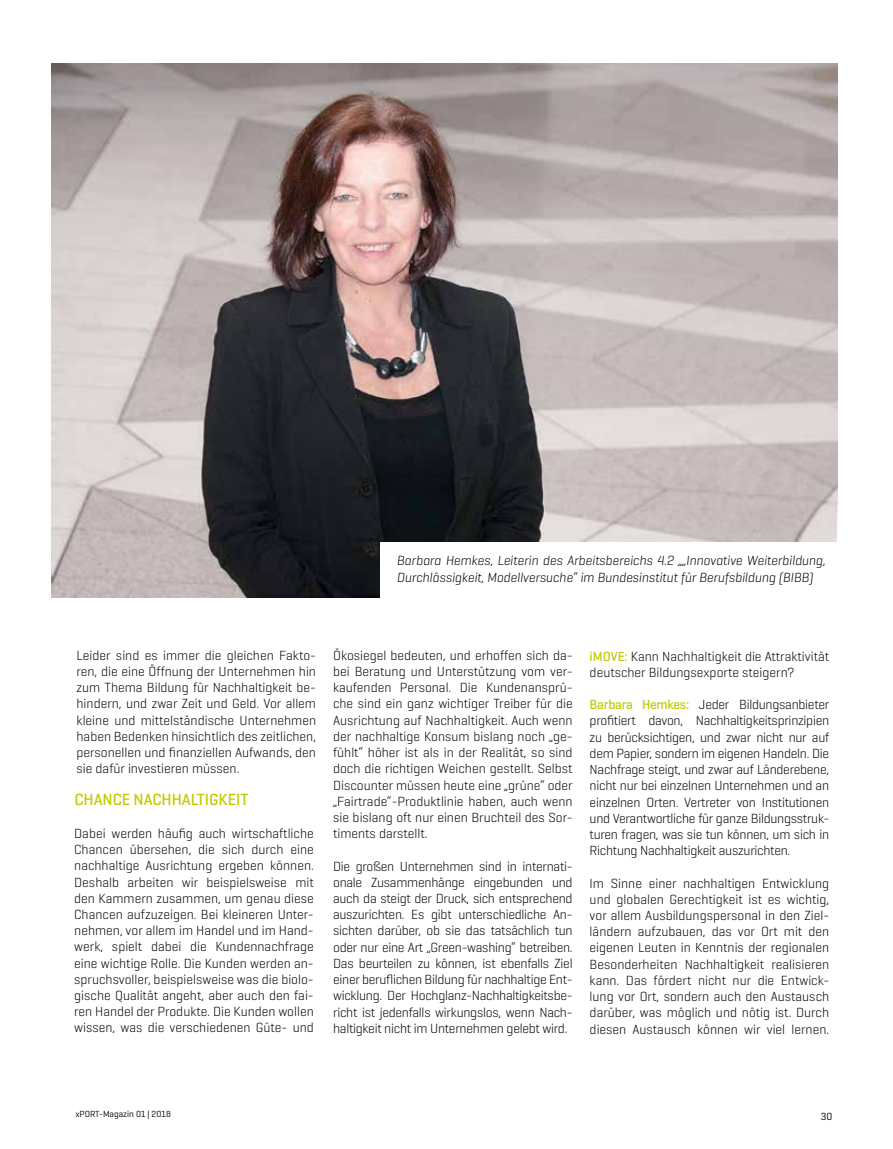
<style>
.page{position:relative;width:893px;height:1149px;background:#fff}
.page>*{position:absolute;margin:0;border:0;box-sizing:border-box;transform-origin:0 0}
.t1{font:500 16.5px "Geogrotesque";letter-spacing:-.005em;color:#c0ca00}
.t2{font:300 13.5px/16.2px "Geogrotesque";color:#000;text-align:justify}
.t3{font:italic 300 13.5px/16.2px "Geogrotesque";letter-spacing:-.005em;color:#000}
.t4{font:10.5px "Geogrotesque";color:#000}
.t5{font:9px "Geogrotesque";color:#000}
.s1{font-weight:500;color:#c0ca00}
</style>
<div class="page">
<img style="left:52px;top:64px;width:786px;height:533px">
<div style="left:380px;top:542px;width:486px;height:85px;background:#fff"></div>
<p class="t3" style="left:397px;top:552px;width:430px">Barbara Hemkes, Leiterin des Arbeitsbereichs 4.2 „„Innovative Weiterbildung,<br>Durchlässigkeit, Modellversuche“ im Bundesinstitut für Berufsbildung (BIBB)</p>
<p class="t2" style="left:77px;top:646px;width:241px">Leider sind es immer die gleichen Fakto&shy;ren, die eine Öffnung der Unternehmen hin zum Thema Bildung für Nachhaltigkeit be&shy;hindern, und zwar Zeit und Geld. Vor allem kleine und mittelständische Unternehmen haben Bedenken hinsichtlich des zeitlichen, personellen und fnanziellen Aufwands, den sie dafür investieren müssen.</p>
<p class="t1" style="left:74px;top:788px;width:176px">CHANCE NACHHALTIGKEIT</p>
<p class="t2" style="left:74px;top:824px;width:241px">Dabei werden häufg auch wirtschaftliche Chancen übersehen, die sich durch eine nachhaltige Ausrichtung ergeben können.<br>Deshalb arbeiten wir beispielsweise mit den Kammern zusammen, um genau diese Chancen aufzuzeigen. Bei kleineren Unter&shy;nehmen, vor allem im Handel und im Hand&shy;werk, spielt dabei die Kundennachfrage eine wichtige Rolle. Die Kunden werden an&shy;spruchsvoller, beispielsweise was die biolo&shy;gische Qualität angeht, aber auch den fai&shy;ren Handel der Produkte. Die Kunden wollen wissen, was die verschiedenen Güte- und</p>
<p class="t2" style="left:333px;top:646px;width:241px">Ökosiegel bedeuten, und erhoffen sich da&shy;bei Beratung und Unterstützung vom ver&shy;kaufenden Personal. Die Kundenansprü&shy;che sind ein ganz wichtiger Treiber für die Ausrichtung auf Nachhaltigkeit. Auch wenn der nachhaltige Konsum bislang noch „ge&shy;fühlt“ höher ist als in der Realität, so sind doch die richtigen Weichen gestellt. Selbst Discounter müssen heute eine „grüne“ oder „Fairtrade“-Produktlinie haben, auch wenn sie bislang oft nur einen Bruchteil des Sor&shy;timents darstellt.</p>
<p class="t2" style="left:333px;top:857px;width:241px">Die großen Unternehmen sind in internati&shy;onale Zusammenhänge eingebunden und auch da steigt der Druck, sich entsprechend auszurichten. Es gibt unterschiedliche An&shy;sichten darüber, ob sie das tatsächlich tun oder nur eine Art „Green-washing“ betreiben.<br>Das beurteilen zu können, ist ebenfalls Ziel einer berufichen Bildung für nachhaltige Ent&shy;wicklung. Der Hochglanz-Nachhaltigkeitsbe&shy;richt ist jedenfalls wirkungslos, wenn Nach&shy;haltigkeit nicht im Unternehmen gelebt wird.</p>
<p class="t2" style="left:590px;top:647px;width:241px"><span class="s1">iMOVE:</span> Kann Nachhaltigkeit die Attraktivität deutscher Bildungsexporte steigern?</p>
<p class="t2" style="left:590px;top:696px;width:241px"><span class="s1">Barbara Hemkes:</span> Jeder Bildungsanbieter proftiert davon, Nachhaltigkeitsprinzipien zu berücksichtigen, und zwar nicht nur auf dem Papier, sondern im eigenen Handeln. Die Nachfrage steigt, und zwar auf Länderebene, nicht nur bei einzelnen Unternehmen und an einzelnen Orten. Vertreter von Institutionen und Verantwortliche für ganze Bildungsstruk&shy;turen fragen, was sie tun können, um sich in Richtung Nachhaltigkeit auszurichten.</p>
<p class="t2" style="left:590px;top:874px;width:241px">Im Sinne einer nachhaltigen Entwicklung und globalen Gerechtigkeit ist es wichtig, vor allem Ausbildungspersonal in den Ziel&shy;ländern aufzubauen, das vor Ort mit den eigenen Leuten in Kenntnis der regionalen Besonderheiten Nachhaltigkeit realisieren kann. Das fördert nicht nur die Entwick&shy;lung vor Ort, sondern auch den Austausch darüber, was möglich und nötig ist. Durch diesen Austausch können wir viel lernen.</p>
<p class="t5" style="left:75px;top:1108px;width:97px">xPORT-Magazin 01 | 2018</p>
<p class="t4" style="left:821px;top:1109px;width:13px">30</p>
</div>
